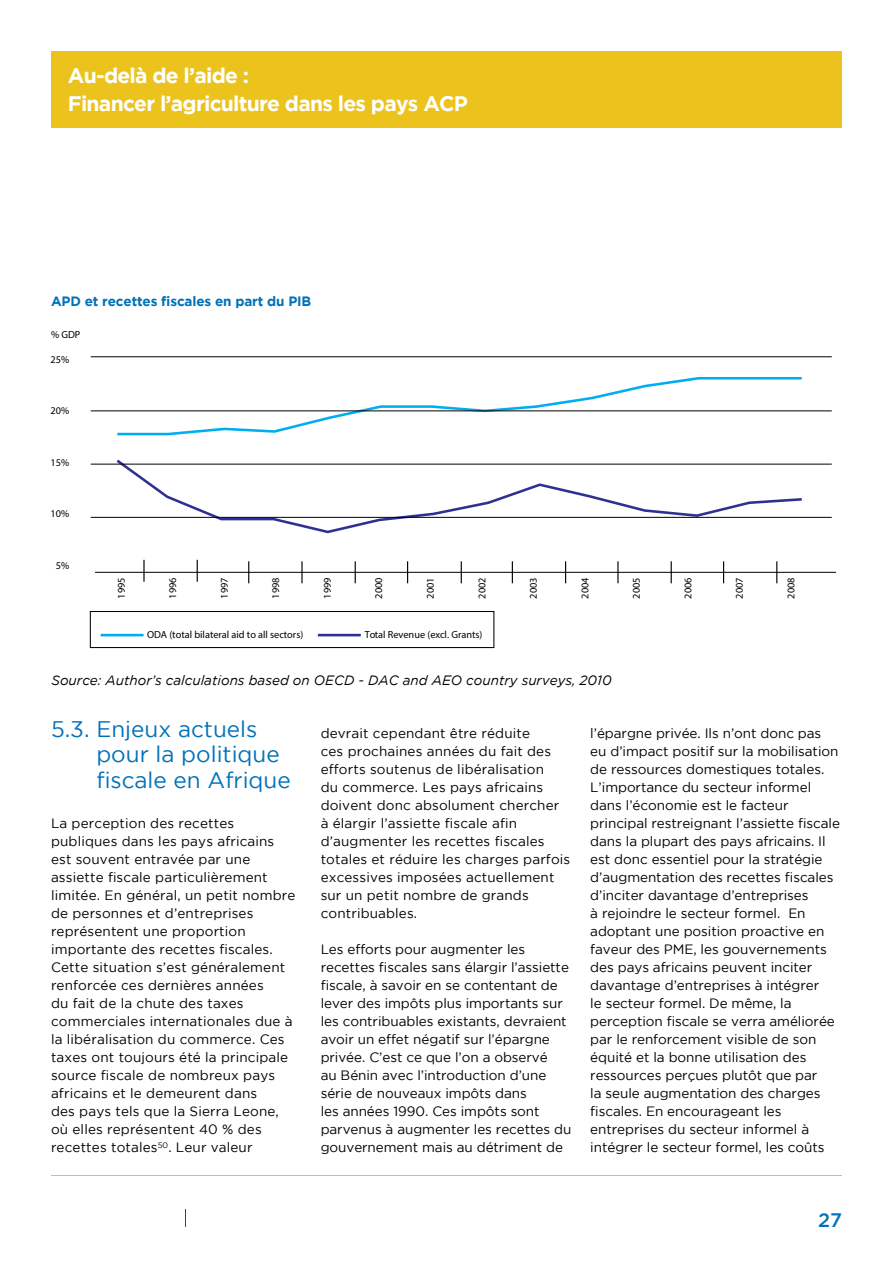
<style>
.page{position:relative;width:893px;height:1263px;background:#fff}
.page>*{position:absolute;margin:0;border:0;box-sizing:border-box;transform-origin:0 0}
.t1{font:22.5px/25.5px "Gotham";color:#0072b9}
.t2{font:700 21px/27.3px "Gotham";letter-spacing:-.035em;color:#fff}
.t3{font:500 19.5px "Gotham";color:#0072b9}
.t4{font:13.5px/18px "Gotham";letter-spacing:-.005em;color:#000}
.t5{font:italic 13.5px "Gotham";color:#000}
.t6{font:700 13.5px "Gotham";letter-spacing:-.01em;color:#0072b9}
.t7{font:10.35px "Myriad Pro";color:#000}
</style>
<div class="page">
<hr style="left:51px;top:1175px;width:791px;height:1px;background:#ecc31c">
<div style="left:51px;top:51px;width:791px;height:77px;background:#ecc31c"></div>
<svg style="left:185px;top:1209px;width:1px;height:17px"></svg>
<svg style="left:115px;top:377px;width:689px;height:59px"></svg>
<svg style="left:114px;top:459px;width:690px;height:75px"></svg>
<hr style="left:91px;top:410px;width:741px;height:1px;background:#000">
<hr style="left:91px;top:356px;width:741px;height:1px;background:#000">
<hr style="left:91px;top:464px;width:741px;height:1px;background:#000">
<hr style="left:91px;top:517px;width:741px;height:1px;background:#000">
<hr style="left:95px;top:572px;width:741px;height:1px;background:#000">
<hr style="left:143px;top:560px;width:2px;height:22px;background:#000">
<svg style="left:197px;top:560px;width:1px;height:22px"></svg>
<svg style="left:248px;top:561px;width:1px;height:22px"></svg>
<hr style="left:301px;top:561px;width:2px;height:22px;background:#000">
<svg style="left:355px;top:561px;width:1px;height:22px"></svg>
<svg style="left:407px;top:561px;width:1px;height:22px"></svg>
<svg style="left:461px;top:561px;width:1px;height:22px"></svg>
<svg style="left:512px;top:561px;width:1px;height:22px"></svg>
<svg style="left:565px;top:561px;width:1px;height:22px"></svg>
<hr style="left:617px;top:561px;width:2px;height:22px;background:#000">
<svg style="left:671px;top:561px;width:1px;height:22px"></svg>
<svg style="left:723px;top:561px;width:1px;height:22px"></svg>
<svg style="left:776px;top:561px;width:1px;height:22px"></svg>
<div style="left:90px;top:611px;width:404px;height:37px;border:1px solid #000"></div>
<hr style="left:101px;top:634px;width:43px;height:2px;background:#00aeef">
<hr style="left:318px;top:634px;width:43px;height:2px;background:#2e3092">
<h2 class="t2" style="left:68px;top:62px;width:401px">Au-delà de l’aide :<br>Financer l’agriculture dans les pays ACP</h2>
<p class="t6" style="left:51px;top:293px;width:262px">APD et recettes fiscales en part du PIB</p>
<p class="t7" style="left:51px;top:328px;width:31px">% GDP</p>
<p class="t7" style="left:51px;top:353px;width:20px">25%</p>
<p class="t7" style="left:51px;top:405px;width:20px">20%</p>
<p class="t7" style="left:51px;top:456px;width:20px">15%</p>
<p class="t7" style="left:51px;top:508px;width:20px">10%</p>
<p class="t7" style="left:56px;top:559px;width:15px">5%</p>
<p class="t7" style="left:115px;top:599px;width:23px;rotate:-90deg">1995</p>
<p class="t7" style="left:166px;top:599px;width:23px;rotate:-90deg">1996</p>
<p class="t7" style="left:218px;top:599px;width:23px;rotate:-90deg">1997</p>
<p class="t7" style="left:269px;top:599px;width:23px;rotate:-90deg">1998</p>
<p class="t7" style="left:321px;top:599px;width:23px;rotate:-90deg">1999</p>
<p class="t7" style="left:372px;top:599px;width:23px;rotate:-90deg">2000</p>
<p class="t7" style="left:424px;top:599px;width:23px;rotate:-90deg">2001</p>
<p class="t7" style="left:475px;top:599px;width:23px;rotate:-90deg">2002</p>
<p class="t7" style="left:527px;top:599px;width:23px;rotate:-90deg">2003</p>
<p class="t7" style="left:578px;top:599px;width:23px;rotate:-90deg">2004</p>
<p class="t7" style="left:630px;top:599px;width:23px;rotate:-90deg">2005</p>
<p class="t7" style="left:682px;top:599px;width:23px;rotate:-90deg">2006</p>
<p class="t7" style="left:733px;top:599px;width:23px;rotate:-90deg">2007</p>
<p class="t7" style="left:785px;top:599px;width:23px;rotate:-90deg">2008</p>
<p class="t7" style="left:147px;top:628px;width:158px">ODA (total bilateral aid to all sectors)</p>
<p class="t7" style="left:365px;top:628px;width:119px">Total Revenue (excl. Grants)</p>
<p class="t5" style="left:51px;top:673px;width:562px">Source: Author’s calculations based on OECD - DAC and AEO country surveys, 2010</p>
<h1 class="t1" style="left:96px;top:715px;width:196px;text-indent:-45px">5.3. Enjeux actuels pour la politique fiscale en Afrique</h1>
<p class="t4" style="left:51px;top:814px;width:246px">La perception des recettes publiques dans les pays africains est souvent entravée par une assiette fiscale particulièrement limitée. En général, un petit nombre de personnes et d’entreprises représentent une proportion importante des recettes fiscales.<br>Cette situation s’est généralement renforcée ces dernières années<br>du fait de la chute des taxes commerciales internationales due à la libéralisation du commerce. Ces taxes ont toujours été la principale source fiscale de nombreux pays africains et le demeurent dans<br>des pays tels que la Sierra Leone, où elles représentent 40 % des recettes totales<sup>50</sup>. Leur valeur</p>
<p class="t4" style="left:590px;top:724px;width:251px">l’épargne privée. Ils n’ont donc pas eu d’impact positif sur la mobilisation de ressources domestiques totales.<br>L’importance du secteur informel dans l’économie est le facteur principal restreignant l’assiette fiscale dans la plupart des pays africains. Il est donc essentiel pour la stratégie d’augmentation des recettes fiscales d’inciter davantage d’entreprises<br>à rejoindre le secteur formel. En adoptant une position proactive en faveur des PME, les gouvernements des pays africains peuvent inciter davantage d’entreprises à intégrer<br>le secteur formel. De même, la perception fiscale se verra améliorée par le renforcement visible de son équité et la bonne utilisation des ressources perçues plutôt que par<br>la seule augmentation des charges fiscales. En encourageant les entreprises du secteur informel à intégrer le secteur formel, les coûts</p>
<p class="t4" style="left:321px;top:724px;width:251px">devrait cependant être réduite<br>ces prochaines années du fait des efforts soutenus de libéralisation<br>du commerce. Les pays africains doivent donc absolument chercher à élargir l’assiette fiscale afin d’augmenter les recettes fiscales totales et réduire les charges parfois excessives imposées actuellement sur un petit nombre de grands contribuables.</p>
<p class="t4" style="left:321px;top:940px;width:252px">Les efforts pour augmenter les recettes fiscales sans élargir l’assiette fiscale, à savoir en se contentant de lever des impôts plus importants sur les contribuables existants, devraient avoir un effet négatif sur l’épargne privée. C’est ce que l’on a observé<br>au Bénin avec l’introduction d’une série de nouveaux impôts dans<br>les années 1990. Ces impôts sont parvenus à augmenter les recettes du gouvernement mais au détriment de</p>
<h3 class="t3" style="left:818px;top:1209px;width:25px">27</h3>
</div>
